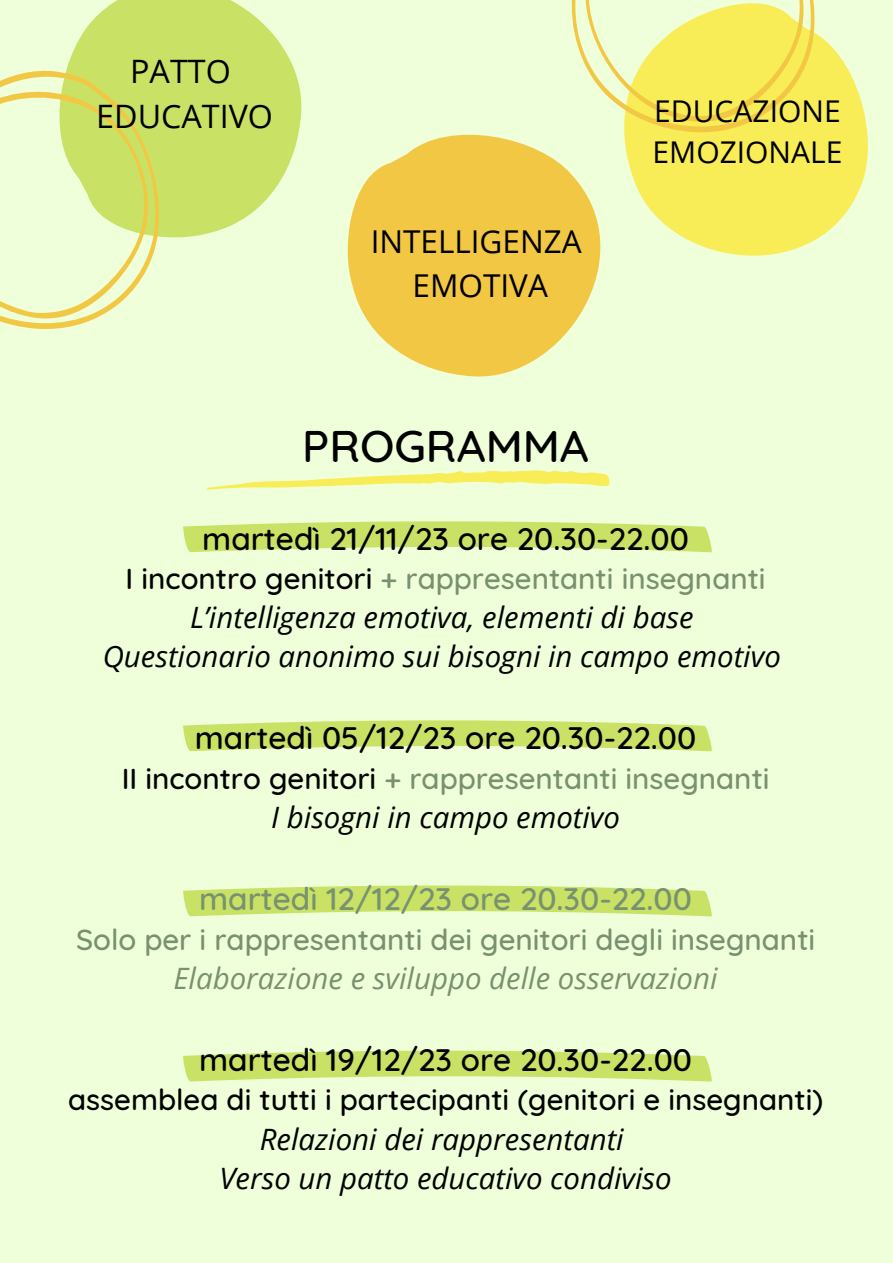
<style>
.page{position:relative;width:893px;height:1263px;background:#efffda}
.page>*{position:absolute;margin:0;border:0;box-sizing:border-box;transform-origin:0 0}
.t1{font:500 45.15px "Quicksand";color:#000}
.t2{font:32.25px "Open Sans";color:#000}
.t3{font:500 31.65px "Quicksand";color:#000}
.t4{font:500 31.65px "Quicksand";color:#789171}
.t5{font:31.5px "Open Sans";color:#000}
.t6{font:30px/41.6px "Open Sans";color:#000}
.t7{font:italic 29.4px "Open Sans";color:#000}
.t8{font:500 29.4px "Quicksand";color:#789171}
.t9{font:500 29.4px "Quicksand";color:#000}
.t10{font:italic 29.4px "Open Sans";color:#789171}
.s1{color:#000}
</style>
<div class="page">
<svg style="left:183px;top:521px;width:529px;height:31px"></svg>
<svg style="left:183px;top:720px;width:529px;height:31px"></svg>
<svg style="left:183px;top:885px;width:529px;height:31px"></svg>
<svg style="left:183px;top:1051px;width:529px;height:30px;background:#cee677"></svg>
<svg style="left:67px;top:0;width:235px;height:238px;fill:#c9e265"></svg>
<svg style="left:645px;top:33px;width:223px;height:223px;fill:#f8ed56"></svg>
<svg style="left:347px;top:133px;width:298px;height:244px;fill:#f2c744"></svg>
<svg style="left:0;top:68px;width:162px;height:261px"></svg>
<svg style="left:571px;top:0;width:244px;height:133px"></svg>
<svg style="left:206px;top:470px;width:403px;height:20px"></svg>
<p class="t2" style="left:130px;top:49px;width:102px">PATTO</p>
<p class="t2" style="left:96px;top:94px;width:178px">EDUCATIVO</p>
<p class="t5" style="left:371px;top:219px;width:212px">INTELLIGENZA</p>
<p class="t5" style="left:412px;top:263px;width:137px">EMOTIVA</p>
<p class="t1" style="left:302px;top:417px;width:288px">PROGRAMMA</p>
<p class="t6" style="left:652px;top:89px;width:191px">EDUCAZIONE<br>EMOZIONALE</p>
<p class="t3" style="left:202px;top:518px;width:488px">martedì 21/11/23 ore 20.30-22.00</p>
<p class="t8" style="left:126px;top:559px;width:641px"><span class="s1">I incontro genitori</span> + rappresentanti insegnanti</p>
<p class="t7" style="left:190px;top:597px;width:505px">L’intelligenza emotiva, elementi di base</p>
<p class="t7" style="left:103px;top:636px;width:679px">Questionario anonimo sui bisogni in campo emotivo</p>
<p class="t3" style="left:195px;top:717px;width:503px">martedì 05/12/23 ore 20.30-22.00</p>
<p class="t8" style="left:122px;top:759px;width:649px"><span class="s1">II incontro genitori</span> + rappresentanti insegnanti</p>
<p class="t7" style="left:271px;top:796px;width:350px">I bisogni in campo emotivo</p>
<p class="t4" style="left:199px;top:878px;width:494px">martedì 12/12/23 ore 20.30-22.00</p>
<p class="t8" style="left:76px;top:920px;width:740px">Solo per i rappresentanti dei genitori degli insegnanti</p>
<p class="t10" style="left:174px;top:957px;width:545px">Elaborazione e sviluppo delle osservazioni</p>
<p class="t3" style="left:199px;top:1039px;width:494px">martedì 19/12/23 ore 20.30-22.00</p>
<p class="t9" style="left:68px;top:1081px;width:756px">assemblea di tutti i partecipanti (genitori e insegnanti)</p>
<p class="t7" style="left:260px;top:1118px;width:365px">Relazioni dei rappresentanti</p>
<p class="t7" style="left:219px;top:1157px;width:454px">Verso un patto educativo condiviso</p>
</div>
